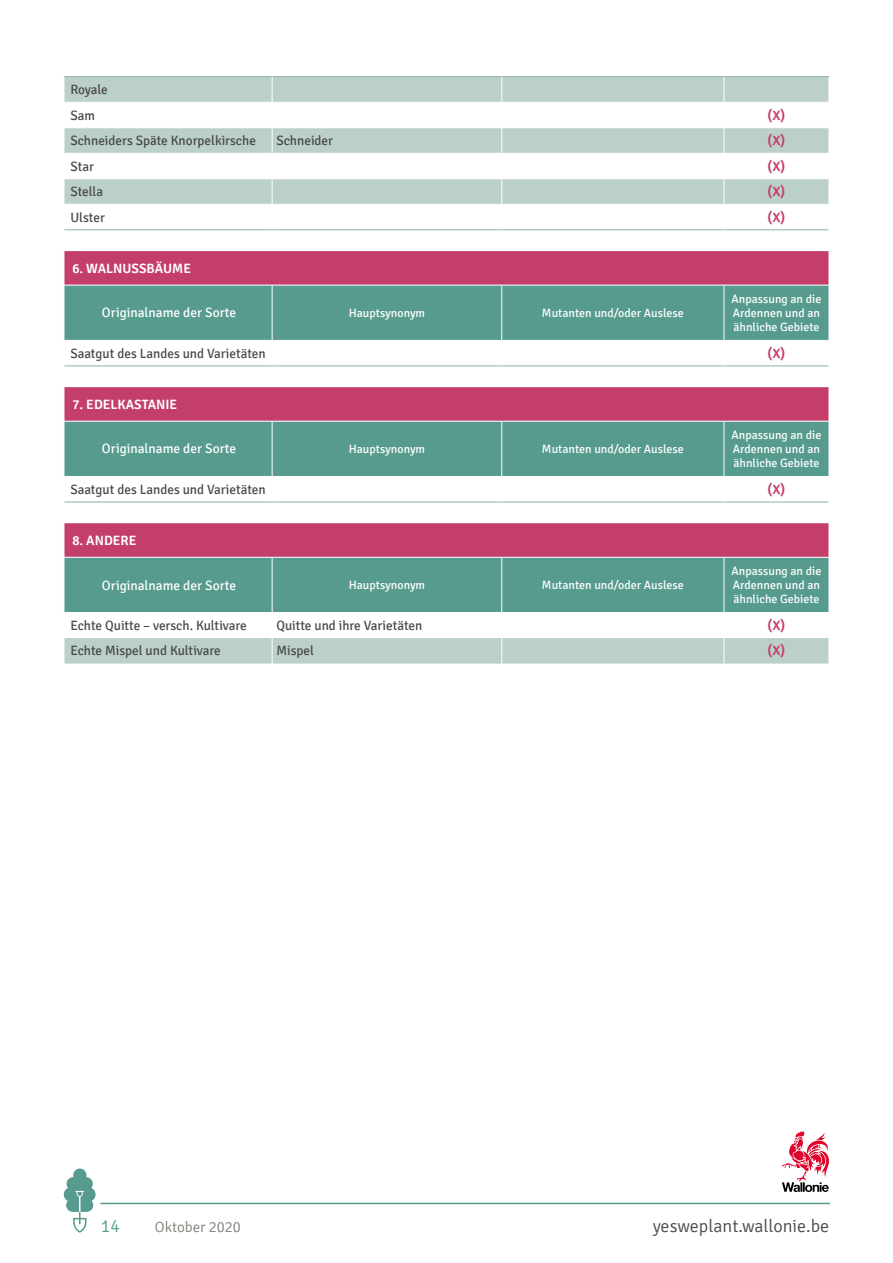
<style>
.page{position:relative;width:893px;height:1263px;background:#fff}
.page>*{position:absolute;margin:0;border:0;box-sizing:border-box;transform-origin:0 0}
.t1{font:300 18px "Signika";color:#4a4944}
.t2{font:300 18px "Signika";color:#569b8d}
.t3{font:300 15px "Signika";color:#7e7e78}
.t4{font:13.5px/25.5px "Signika";color:#4a4944}
.t5{font:13.5px "Signika";color:#fff}
.t6{font:600 13.5px "Signika";color:#fff}
.t7{font:600 13.5px "Signika";color:#c43e6c}
.t8{font:12px/14.2px "Signika";color:#fff;text-align:justify}
</style>
<div class="page">
<hr style="left:101px;top:1203px;width:728px;height:1px;background:#569b8d">
<svg style="left:64px;top:1168px;width:32px;height:65px"></svg>
<svg style="left:782px;top:1131px;width:47px;height:61px"></svg>
<svg style="left:65px;top:77px;width:764px;height:586px"></svg>
<div style="left:65px;top:251px;width:764px;height:34px;background:#c43e6c"></div>
<svg style="left:65px;top:286px;width:764px;height:326px;fill:#5b9b8d"></svg>
<hr style="left:64px;top:76px;width:208px;height:1px;background:#89b2a8">
<hr style="left:272px;top:76px;width:230px;height:1px;background:#89b2a8">
<hr style="left:502px;top:76px;width:222px;height:1px;background:#89b2a8">
<hr style="left:724px;top:76px;width:105px;height:1px;background:#89b2a8">
<hr style="left:64px;top:230px;width:208px;height:1px;background:#89b2a8">
<hr style="left:272px;top:230px;width:230px;height:1px;background:#89b2a8">
<hr style="left:502px;top:230px;width:222px;height:1px;background:#89b2a8">
<hr style="left:724px;top:230px;width:105px;height:1px;background:#89b2a8">
<hr style="left:64px;top:366px;width:208px;height:1px;background:#89b2a8">
<hr style="left:272px;top:366px;width:230px;height:1px;background:#89b2a8">
<hr style="left:502px;top:366px;width:222px;height:1px;background:#89b2a8">
<hr style="left:724px;top:366px;width:105px;height:1px;background:#89b2a8">
<hr style="left:64px;top:502px;width:208px;height:1px;background:#89b2a8">
<hr style="left:272px;top:502px;width:230px;height:1px;background:#89b2a8">
<hr style="left:502px;top:502px;width:222px;height:1px;background:#89b2a8">
<hr style="left:724px;top:502px;width:105px;height:1px;background:#89b2a8">
<hr style="left:64px;top:102px;width:208px;height:1px;background:#fff">
<hr style="left:272px;top:102px;width:230px;height:1px;background:#fff">
<hr style="left:502px;top:102px;width:222px;height:1px;background:#fff">
<hr style="left:724px;top:102px;width:105px;height:1px;background:#fff">
<hr style="left:64px;top:127px;width:208px;height:1px;background:#fff">
<hr style="left:272px;top:127px;width:230px;height:1px;background:#fff">
<hr style="left:502px;top:127px;width:222px;height:1px;background:#fff">
<hr style="left:724px;top:127px;width:105px;height:1px;background:#fff">
<hr style="left:64px;top:153px;width:208px;height:1px;background:#fff">
<hr style="left:272px;top:153px;width:230px;height:1px;background:#fff">
<hr style="left:502px;top:153px;width:222px;height:1px;background:#fff">
<hr style="left:724px;top:153px;width:105px;height:1px;background:#fff">
<hr style="left:64px;top:179px;width:208px;height:1px;background:#fff">
<hr style="left:272px;top:179px;width:230px;height:1px;background:#fff">
<hr style="left:502px;top:179px;width:222px;height:1px;background:#fff">
<hr style="left:724px;top:179px;width:105px;height:1px;background:#fff">
<hr style="left:64px;top:204px;width:208px;height:1px;background:#fff">
<hr style="left:272px;top:204px;width:230px;height:1px;background:#fff">
<svg style="left:272px;top:77px;width:1px;height:153px"></svg>
<hr style="left:502px;top:204px;width:222px;height:1px;background:#fff">
<svg style="left:501px;top:77px;width:1px;height:153px"></svg>
<hr style="left:724px;top:204px;width:105px;height:1px;background:#fff">
<svg style="left:724px;top:77px;width:1px;height:153px"></svg>
<svg style="left:64px;top:77px;width:1px;height:154px"></svg>
<hr style="left:64px;top:285px;width:208px;height:1px;background:#fff">
<hr style="left:272px;top:285px;width:230px;height:1px;background:#fff">
<hr style="left:272px;top:285px;width:1px;height:55px;background:#fff">
<hr style="left:502px;top:285px;width:222px;height:1px;background:#fff">
<hr style="left:501px;top:285px;width:1px;height:55px;background:#fff">
<hr style="left:724px;top:285px;width:105px;height:1px;background:#fff">
<hr style="left:724px;top:285px;width:1px;height:55px;background:#fff">
<hr style="left:64px;top:340px;width:208px;height:1px;background:#fff">
<hr style="left:272px;top:340px;width:230px;height:1px;background:#fff">
<svg style="left:272px;top:341px;width:1px;height:25px"></svg>
<hr style="left:502px;top:340px;width:222px;height:1px;background:#fff">
<svg style="left:501px;top:341px;width:1px;height:25px"></svg>
<hr style="left:724px;top:340px;width:105px;height:1px;background:#fff">
<svg style="left:724px;top:341px;width:1px;height:25px"></svg>
<hr style="left:64px;top:421px;width:208px;height:1px;background:#fff">
<hr style="left:272px;top:421px;width:230px;height:1px;background:#fff">
<hr style="left:272px;top:421px;width:1px;height:55px;background:#fff">
<hr style="left:502px;top:421px;width:222px;height:1px;background:#fff">
<hr style="left:501px;top:421px;width:1px;height:55px;background:#fff">
<hr style="left:724px;top:421px;width:105px;height:1px;background:#fff">
<hr style="left:724px;top:421px;width:1px;height:55px;background:#fff">
<hr style="left:64px;top:476px;width:208px;height:1px;background:#fff">
<hr style="left:272px;top:476px;width:230px;height:1px;background:#fff">
<svg style="left:272px;top:477px;width:1px;height:25px"></svg>
<hr style="left:502px;top:476px;width:222px;height:1px;background:#fff">
<svg style="left:501px;top:477px;width:1px;height:25px"></svg>
<hr style="left:724px;top:476px;width:105px;height:1px;background:#fff">
<svg style="left:724px;top:477px;width:1px;height:25px"></svg>
<hr style="left:64px;top:557px;width:208px;height:1px;background:#fff">
<hr style="left:272px;top:557px;width:230px;height:1px;background:#fff">
<hr style="left:272px;top:557px;width:1px;height:55px;background:#fff">
<hr style="left:502px;top:557px;width:222px;height:1px;background:#fff">
<hr style="left:501px;top:557px;width:1px;height:55px;background:#fff">
<hr style="left:724px;top:557px;width:105px;height:1px;background:#fff">
<hr style="left:724px;top:557px;width:1px;height:55px;background:#fff">
<hr style="left:64px;top:612px;width:208px;height:1px;background:#fff">
<hr style="left:272px;top:612px;width:230px;height:1px;background:#fff">
<hr style="left:502px;top:612px;width:222px;height:1px;background:#fff">
<hr style="left:724px;top:612px;width:105px;height:1px;background:#fff">
<svg style="left:64px;top:638px;width:1px;height:25px"></svg>
<svg style="left:272px;top:613px;width:1px;height:50px"></svg>
<svg style="left:501px;top:613px;width:1px;height:50px"></svg>
<svg style="left:724px;top:613px;width:1px;height:50px"></svg>
<p class="t4" style="left:70px;top:77px;width:39px">Royale<br>Sam</p>
<p class="t7" style="left:768px;top:107px;width:19px">(X)</p>
<p class="t4" style="left:70px;top:128px;width:187px">Schneiders Späte Knorpelkirsche</p>
<p class="t4" style="left:276px;top:128px;width:58px">Schneider</p>
<p class="t7" style="left:768px;top:133px;width:19px">(X)</p>
<p class="t4" style="left:70px;top:154px;width:25px">Star</p>
<p class="t7" style="left:768px;top:158px;width:19px">(X)</p>
<p class="t4" style="left:70px;top:179px;width:34px">Stella</p>
<p class="t7" style="left:768px;top:184px;width:19px">(X)</p>
<p class="t4" style="left:70px;top:205px;width:36px">Ulster</p>
<p class="t7" style="left:768px;top:209px;width:19px">(X)</p>
<p class="t6" style="left:72px;top:260px;width:120px">6. WALNUSSBÄUME</p>
<p class="t5" style="left:102px;top:305px;width:136px">Originalname der Sorte</p>
<p class="t8" style="left:349px;top:306px;width:78px">Hauptsynonym</p>
<p class="t8" style="left:542px;top:306px;width:143px">Mutanten und/oder Auslese</p>
<p class="t8" style="left:732px;top:292px;width:91px">Anpassung an die Ardennen und an ähnliche Gebiete</p>
<p class="t4" style="left:70px;top:341px;width:197px">Saatgut des Landes und Varietäten</p>
<p class="t7" style="left:768px;top:345px;width:19px">(X)</p>
<p class="t6" style="left:72px;top:396px;width:106px">7. EDELKASTANIE</p>
<p class="t5" style="left:102px;top:441px;width:136px">Originalname der Sorte</p>
<p class="t8" style="left:349px;top:442px;width:78px">Hauptsynonym</p>
<p class="t8" style="left:542px;top:442px;width:143px">Mutanten und/oder Auslese</p>
<p class="t8" style="left:732px;top:428px;width:91px">Anpassung an die Ardennen und an ähnliche Gebiete</p>
<p class="t4" style="left:70px;top:477px;width:197px">Saatgut des Landes und Varietäten</p>
<p class="t7" style="left:768px;top:481px;width:19px">(X)</p>
<p class="t6" style="left:72px;top:532px;width:66px">8. ANDERE</p>
<p class="t5" style="left:102px;top:577px;width:136px">Originalname der Sorte</p>
<p class="t8" style="left:349px;top:578px;width:78px">Hauptsynonym</p>
<p class="t8" style="left:542px;top:578px;width:143px">Mutanten und/oder Auslese</p>
<p class="t8" style="left:732px;top:564px;width:91px">Anpassung an die Ardennen und an ähnliche Gebiete</p>
<p class="t4" style="left:70px;top:613px;width:178px">Echte Quitte – versch. Kultivare</p>
<p class="t4" style="left:276px;top:613px;width:147px">Quitte und ihre Varietäten</p>
<p class="t7" style="left:768px;top:617px;width:19px">(X)</p>
<p class="t4" style="left:70px;top:638px;width:152px">Echte Mispel und Kultivare</p>
<p class="t4" style="left:276px;top:638px;width:39px">Mispel</p>
<p class="t7" style="left:768px;top:643px;width:19px">(X)</p>
<h1 class="t2" style="left:101px;top:1216px;width:21px">14</h1>
<p class="t3" style="left:155px;top:1219px;width:87px">Oktober 2020</p>
<h1 class="t1" style="left:653px;top:1216px;width:178px">yesweplant.wallonie.be</h1>
</div>
